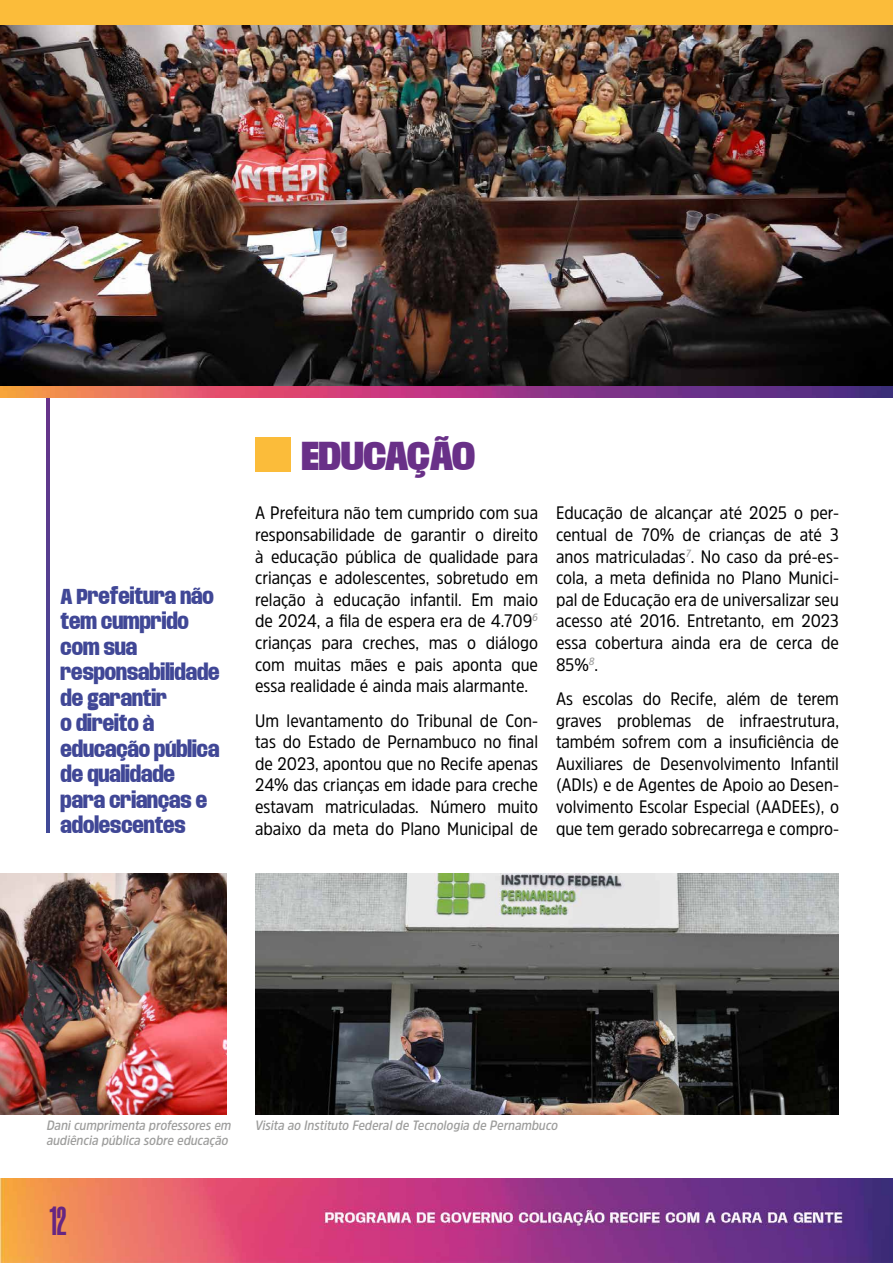
<style>
.page{position:relative;width:893px;height:1263px;background:#fff}
.page>*{position:absolute;margin:0;border:0;box-sizing:border-box;transform-origin:0 0}
.t1{font:900 condensed 42px "Base Neue";color:#693088}
.t2{font:800 40.5px "Morganite";color:#662682}
.t3{font:800 condensed 22.5px/25.5px "Base Neue";color:#404796}
.t4{font:18px/21.6px "Amsi Pro Narw";color:#000;text-align:justify}
.t5{font:italic 600 13.5px/15px "Amsi Pro Narw";color:#9d9d9c}
</style>
<div class="page">
<img style="left:0;top:1179px;width:893px;height:84px">
<div style="left:255px;top:437px;width:36px;height:35px;background:#fbbc3a"></div>
<div style="left:0;top:0;width:893px;height:26px;background:#fbbc3a"></div>
<svg style="left:47px;top:398px;width:3px;height:435px"></svg>
<img style="left:0;top:26px;width:893px;height:372px">
<img style="left:255px;top:874px;width:584px;height:240px">
<img style="left:0;top:874px;width:227px;height:240px">
<p class="t3" style="left:61px;top:584px;width:160px">A Prefeitura não tem cumprido com sua responsabilidade de garantir<br>o direito à educação pública de qualidade para crianças e adolescentes</p>
<h1 class="t1" style="left:302px;top:436px;width:175px">EDUCAÇÃO</h1>
<p class="t4" style="left:255px;top:502px;width:284px">A Prefeitura não tem cumprido com sua responsabilidade de garantir o direito à educação pública de qualidade para crianças e adolescentes, sobretudo em relação à educação infantil. Em maio de 2024, a fila de espera era de 4.709<sup>6 </sup>crianças para creches, mas o diálogo com muitas mães e pais aponta que essa realidade é ainda mais alarmante.</p>
<p class="t4" style="left:255px;top:709px;width:284px">Um levantamento do Tribunal de Con&shy;tas do Estado de Pernambuco no final de 2023, apontou que no Recife apenas 24% das crianças em idade para creche estavam matriculadas. Número muito abaixo da meta do Plano Municipal de</p>
<p class="t4" style="left:556px;top:502px;width:284px">Educação de alcançar até 2025 o per&shy;centual de 70% de crianças de até 3 anos matriculadas<sup>7</sup>. No caso da pré-es&shy;cola, a meta definida no Plano Munici&shy;pal de Educação era de universalizar seu acesso até 2016. Entretanto, em 2023 essa cobertura ainda era de cerca de 85%<sup>8</sup>.</p>
<p class="t4" style="left:556px;top:687px;width:284px">As escolas do Recife, além de terem graves problemas de infraestrutura, também sofrem com a insuficiência de Auxiliares de Desenvolvimento Infantil (ADIs) e de Agentes de Apoio ao Desen&shy;volvimento Escolar Especial (AADEEs), o que tem gerado sobrecarrega e compro-</p>
<p class="t5" style="left:47px;top:1118px;width:186px">Dani cumprimenta professores em audiência pública sobre educação</p>
<p class="t5" style="left:255px;top:1118px;width:304px">Visita ao Instituto Federal de Tecnologia de Pernambuco</p>
<h2 class="t2" style="left:50px;top:1200px;width:19px">12</h2>
</div>
